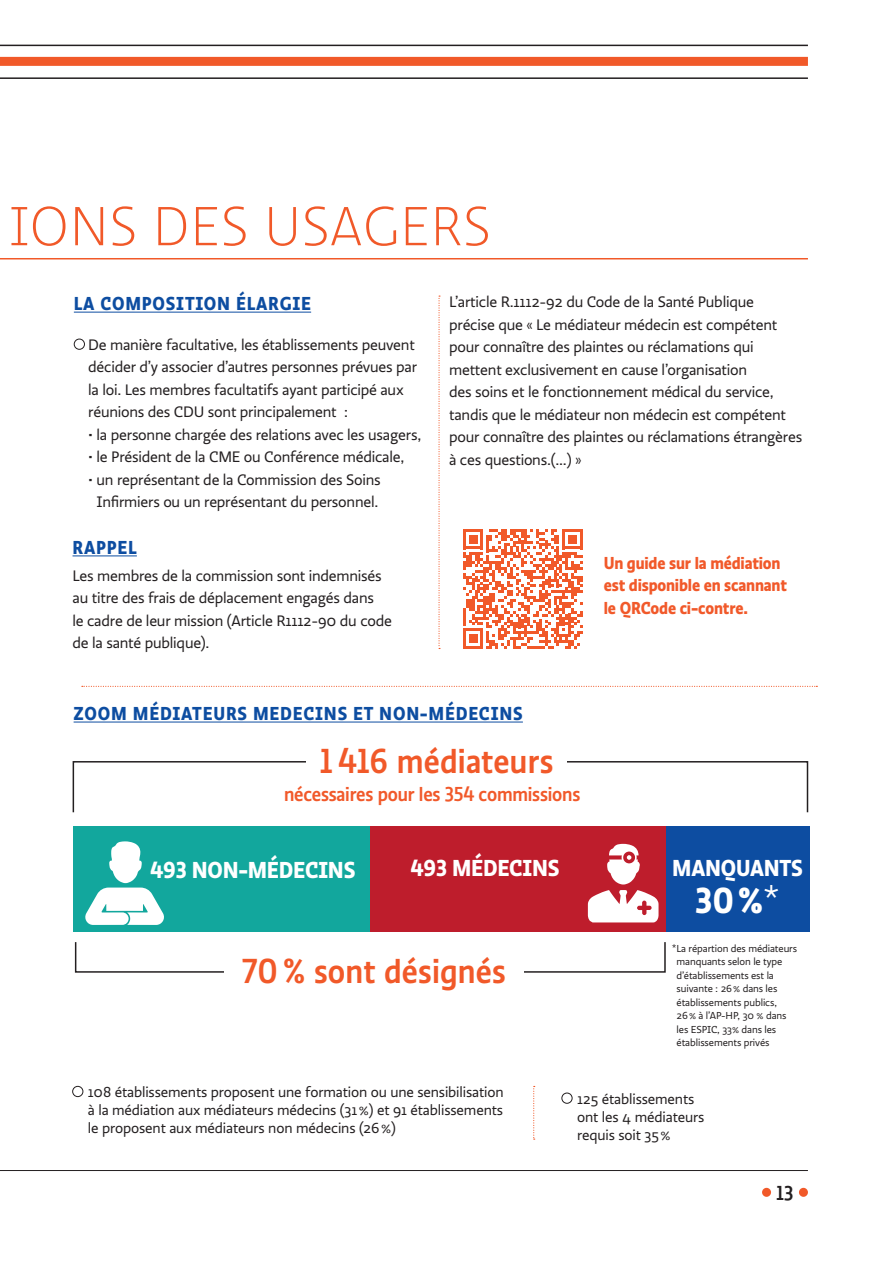
<style>
.page{position:relative;width:893px;height:1263px;background:#fff}
.page>*{position:absolute;margin:0;border:0;box-sizing:border-box;transform-origin:0 0}
.t1{font:300 57px "Ratio";letter-spacing:.015em;color:#f15929}
.texte{font:700 37.5px "Ratio Display";color:#fff}
.texte-2{font:500 36px "Ratio Display";letter-spacing:.005em;color:#f15929}
.texte-3{font:700 24px "Ratio Display";letter-spacing:-.01em;color:#fff}
.texte-4{font:500 21px "Ratio Display";letter-spacing:-.01em;color:#f1592a}
.t2{font:500 21px "Ratio Display";color:#231f20}
.soustitreniveau2{font:700 19.5px "Ratio Display";letter-spacing:.04em;color:#0d4da1}
.texte-5{font:700 18px/22.5px "Ratio Display";letter-spacing:-.01em;color:#f1592a}
.txtok{font:15.75px/22.5px "Ratio";letter-spacing:-.015em;color:#231f20}
.rappel{font:15.75px/22.5px "Ratio";letter-spacing:-.015em;color:#231f20}
.texte-6{font:15px/18px "Ratio";letter-spacing:-.01em;color:#231f20;text-align:justify}
.asterisque{font:10.5px/13.5px "Ratio";letter-spacing:-.01em;color:#231f20}
.s1{font-family:"Ratio";font-weight:400}
</style>
<div class="page">
<div style="left:0;top:57px;width:808px;height:9px;background:#f15929"></div>
<hr style="left:0;top:77px;width:808px;height:2px;background:#231f20">
<hr style="left:0;top:45px;width:808px;height:1px;background:#231f20">
<hr style="left:0;top:1170px;width:808px;height:1px;background:#231f20">
<div style="left:762px;top:1188px;width:9px;height:9px;background:#f15929;border-radius:50%"></div>
<div style="left:799px;top:1188px;width:9px;height:9px;background:#f15929;border-radius:50%"></div>
<div style="left:369px;top:826px;width:297px;height:105px;background:#be1d2c"></div>
<div style="left:73px;top:826px;width:297px;height:105px;background:#12a79d"></div>
<div style="left:666px;top:826px;width:143px;height:105px;background:#0d4da1"></div>
<hr style="left:0;top:258px;width:808px;height:1px;background:#f15929">
<hr style="left:74px;top:721px;width:449px;height:1px;background:#0d4da1">
<hr style="left:74px;top:312px;width:237px;height:1px;background:#0d4da1">
<div style="left:74px;top:339px;width:11px;height:11px;border:1px solid #231f20;border-radius:50%"></div>
<svg style="left:82px;top:686px;width:735px;height:1px"></svg>
<div style="left:73px;top:761px;width:735px;height:52px;border:2px solid #231f20"></div>
<div style="left:75px;top:941px;width:591px;height:32px;border:2px solid #231f20"></div>
<div style="left:306px;top:746px;width:261px;height:78px;background:#fff"></div>
<div style="left:225px;top:937px;width:299px;height:65px;background:#fff"></div>
<svg style="left:588px;top:890px;width:70px;height:32px"></svg>
<svg style="left:607px;top:844px;width:33px;height:40px"></svg>
<svg style="left:85px;top:841px;width:79px;height:84px"></svg>
<div style="left:72px;top:1086px;width:11px;height:11px;border:1px solid #231f20;border-radius:50%"></div>
<svg style="left:438px;top:296px;width:2px;height:353px"></svg>
<div style="left:561px;top:1093px;width:11px;height:11px;border:1px solid #231f20;border-radius:50%"></div>
<svg style="left:463px;top:529px;width:120px;height:120px"></svg>
<hr style="left:73px;top:555px;width:64px;height:1px;background:#0d4da1">
<svg style="left:533px;top:1086px;width:2px;height:54px"></svg>
<h1 class="t1" style="left:9px;top:196px;width:483px">IONS DES USAGERS</h1>
<p class="soustitreniveau2" style="left:74px;top:291px;width:239px">LA COMPOSITION ÉLARGIE</p>
<p class="txtok" style="left:88px;top:333px;width:330px">De manière facultative, les établissements peuvent décider d’y associer d’autres personnes prévues par la loi. Les membres facultatifs ayant participé aux réunions des CDU sont principalement :</p>
<p class="txtok" style="left:88px;top:423px;width:335px">• la personne chargée des relations avec les usagers,</p>
<p class="txtok" style="left:88px;top:446px;width:318px">• le Président de la CME ou Conférence médicale,</p>
<p class="txtok" style="left:88px;top:468px;width:294px;text-align:center">• un représentant de la Commission des Soins<br>Infirmiers ou un représentant du personnel.</p>
<p class="soustitreniveau2" style="left:73px;top:535px;width:66px">RAPPEL</p>
<p class="rappel" style="left:73px;top:564px;width:321px">Les membres de la commission sont indemnisés au titre des frais de déplacement engagés dans<br>le cadre de leur mission (Article R1112-90 du code de la santé publique).</p>
<p class="txtok" style="left:449px;top:291px;width:355px">L’article R.1112-92 du Code de la Santé Publique précise que « Le médiateur médecin est compétent pour connaître des plaintes ou réclamations qui mettent exclusivement en cause l’organisation<br>des soins et le fonctionnement médical du service, tandis que le médiateur non médecin est compétent pour connaître des plaintes ou réclamations étrangères à ces questions.(...) »</p>
<p class="texte-5" style="left:604px;top:551px;width:185px">Un guide sur la médiation est disponible en scannant le QRCode ci-contre.</p>
<p class="soustitreniveau2" style="left:74px;top:701px;width:451px">ZOOM MÉDIATEURS MEDECINS ET NON-MÉDECINS</p>
<p class="texte-2" style="left:319px;top:740px;width:236px">1 416 médiateurs</p>
<p class="texte-4" style="left:284px;top:781px;width:298px">nécessaires pour les 354 commissions</p>
<p class="texte-3" style="left:150px;top:855px;width:207px">493 NON-MÉDECINS</p>
<p class="texte-3" style="left:410px;top:853px;width:151px">493 MÉDECINS</p>
<p class="texte-3" style="left:672px;top:853px;width:132px">MANQUANTS</p>
<p class="texte" style="left:695px;top:877px;width:86px">30%<span class="s1">*</span></p>
<p class="texte-2" style="left:242px;top:949px;width:265px">70% sont désignés</p>
<p class="texte-6" style="left:88px;top:1083px;width:417px">108 établissements proposent une formation ou une sensibilisation à la médiation aux médiateurs médecins (31%) et 91 établissements le proposent aux médiateurs non médecins (26%)</p>
<p class="asterisque" style="left:677px;top:942px;width:122px;text-indent:-5px">*La répartion des médiateurs manquants selon le type d’établissements est la suivante : 26% dans les établissements publics,<br>26% à l’AP-HP, 30 % dans les ESPIC, 33% dans les établissements privés</p>
<p class="texte-6" style="left:577px;top:1090px;width:129px;text-align:left">125 établissements ont les 4 médiateurs requis soit 35%</p>
<h3 class="t2" style="left:776px;top:1180px;width:19px">13</h3>
</div>
